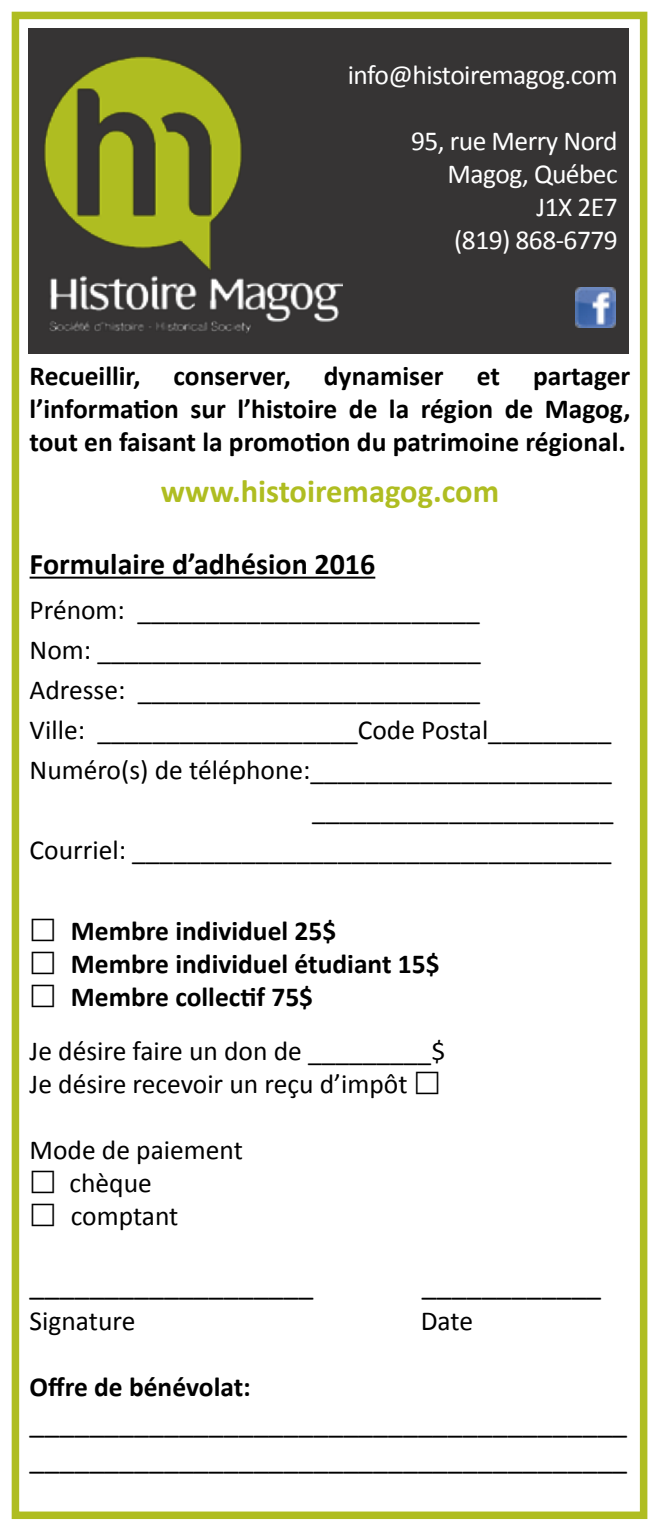
<style>
.page{position:relative;width:660px;height:1530px;background:#fff}
.page>*{position:absolute;margin:0;border:0;box-sizing:border-box;transform-origin:0 0}
.t1{font:700 32.5px "Calibri";color:#afbd21}
.t2{font:30px/36px "Calibri";color:#000}
.t3{font:700 30px "Calibri";color:#000}
.t4{font:27.5px/54px "Calibri";color:#000}
.t5{font:700 27.5px/33px "Calibri";color:#000;text-align:justify}
.t6{font:27.5px/33px "Calibri";letter-spacing:-.02em;color:#fff;text-align:right}
.s1{font-family:"Sim Hei";font-weight:400}
.s2{font-family:"Sim Hei"}
.s3{font-weight:700}
</style>
<div class="page">
<div style="left:28px;top:28px;width:601px;height:326px;background:#363434"></div>
<img style="left:44px;top:56px;width:298px;height:277px">
<hr style="left:30px;top:577px;width:345px;height:2px;background:#000">
<div style="left:12px;top:12px;width:635px;height:1507px;border:8px solid #afbd21"></div>
<img style="left:575px;top:287px;width:40px;height:40px">
<p class="t6" style="left:348px;top:57px;width:271px">info@histoiremagog.com</p>
<p class="t6" style="left:411px;top:123px;width:208px">95, rue Merry Nord<br>Magog, Québec<br>J1X 2E7<br>(819) 868-6779</p>
<p class="t5" style="left:30px;top:359px;width:602px">Recueillir, conserver, dynamiser et partager l’information sur l’histoire de la région de Magog, tout en faisant la promotion du patrimoine régional.</p>
<p class="t1" style="left:161px;top:468px;width:340px">www.histoiremagog.com</p>
<p class="t3" style="left:30px;top:543px;width:347px">Formulaire d’adhésion 2016</p>
<p class="t4" style="left:30px;top:582px;width:452px">Prénom: _________________________</p>
<p class="t4" style="left:30px;top:622px;width:453px">Nom: ____________________________</p>
<p class="t4" style="left:30px;top:662px;width:452px">Adresse: _________________________</p>
<p class="t4" style="left:30px;top:702px;width:583px">Ville: ___________________Code Postal_________</p>
<p class="t4" style="left:30px;top:742px;width:584px">Numéro(s) de téléphone:______________________</p>
<p class="t4" style="left:312px;top:782px;width:303px">______________________</p>
<p class="t4" style="left:30px;top:822px;width:583px">Courriel: ___________________________________</p>
<p class="t5" style="left:30px;top:914px;width:308px"><span class="s1">□</span> Membre individuel 25$</p>
<p class="t5" style="left:30px;top:947px;width:412px"><span class="s1">□</span> Membre individuel étudiant 15$</p>
<p class="t4" style="left:30px;top:969px;width:417px"><span class="s2">□</span> <span class="s3">Membre collectif 75$<br></span>Je désire faire un don de _________$</p>
<p class="t4" style="left:30px;top:1056px;width:413px">Je désire recevoir un reçu d’impôt <span class="s2">□</span></p>
<p class="t4" style="left:30px;top:1122px;width:215px">Mode de paiement</p>
<p class="t4" style="left:30px;top:1155px;width:124px"><span class="s2">□</span> chèque</p>
<p class="t4" style="left:30px;top:1188px;width:150px"><span class="s2">□</span> comptant</p>
<p class="t2" style="left:30px;top:1265px;width:285px">___________________</p>
<p class="t2" style="left:422px;top:1265px;width:181px">____________</p>
<p class="t4" style="left:30px;top:1293px;width:107px">Signature</p>
<p class="t4" style="left:421px;top:1293px;width:54px">Date</p>
<p class="t5" style="left:30px;top:1370px;width:223px">Offre de bénévolat:</p>
<p class="t2" style="left:30px;top:1403px;width:599px">________________________________________ ________________________________________</p>
</div>
